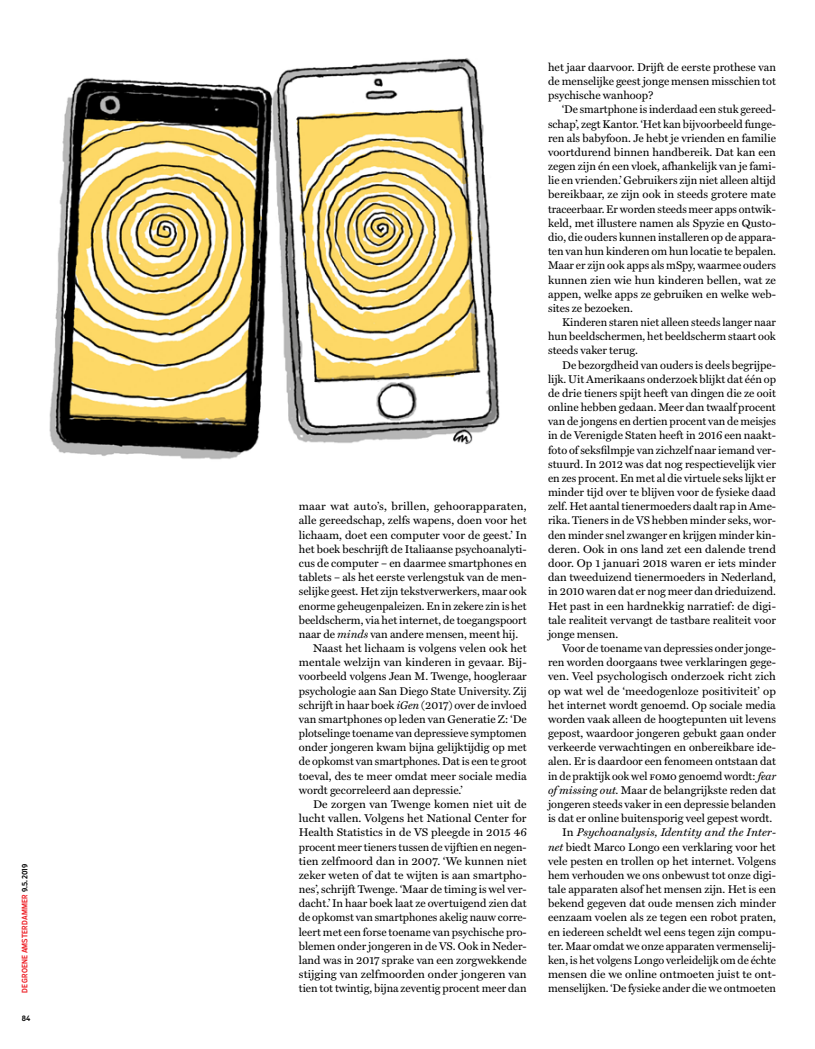
<style>
.page{position:relative;width:815px;height:1049px;background:#fff}
.page>*{position:absolute;margin:0;border:0;box-sizing:border-box;transform-origin:0 0}
.t1{font:11.25px/14.1px "Miller Text";color:#000;text-align:justify}
.t2{font:italic 11.25px "Miller Text";letter-spacing:.005em;color:#000}
.t3{font:500 7.5px "Salvo Sans Cond";letter-spacing:.02em;color:#ed1d24}
.t4{font:500 7.5px "Salvo Sans Cond";color:#000}
.s1{color:#000}
.s2{font-style:italic}
.s3{font-style:normal}
</style>
<div class="page">
<img style="left:49px;top:58px;width:451px;height:402px">
<p class="t3" style="left:20px;top:993px;width:130px;rotate:-90deg">DE GROENE AMSTERDAMMER <span class="s1">9.5.2019</span></p>
<p class="t4" style="left:22px;top:1013px;width:10px">84</p>
<p class="t1" style="left:299px;top:499px;width:229px">maar wat auto’s, brillen, gehoorapparaten,</p>
<p class="t1" style="left:299px;top:513px;width:229px">alle gereedschap, zelfs wapens, doen voor het</p>
<p class="t1" style="left:299px;top:527px;width:229px">lichaam, doet een computer voor de geest.’ In</p>
<p class="t1" style="left:299px;top:541px;width:229px">het boek beschrijft de Italiaanse psychoanalyti-</p>
<p class="t1" style="left:299px;top:555px;width:229px">cus de computer – en daarmee smartphones en</p>
<p class="t1" style="left:299px;top:569px;width:229px">tablets – als het eerste verlengstuk van de men-</p>
<p class="t1" style="left:299px;top:584px;width:230px">selijke geest. Het zijn tekstverwerkers, maar ook</p>
<p class="t1" style="left:299px;top:598px;width:229px">enorme geheugenpaleizen. En in zekere zin is het</p>
<p class="t1" style="left:299px;top:612px;width:229px">beeldscherm, via het internet, de toegangspoort</p>
<p class="t1" style="left:299px;top:626px;width:221px">naar de <span class="s2">minds</span> van andere mensen, meent hij.</p>
<p class="t1" style="left:313px;top:640px;width:215px">Naast het lichaam is volgens velen ook het</p>
<p class="t1" style="left:299px;top:654px;width:229px">mentale welzijn van kinderen in gevaar. Bij-</p>
<p class="t1" style="left:299px;top:669px;width:229px">voorbeeld volgens Jean M. Twenge, hoogleraar</p>
<p class="t1" style="left:299px;top:683px;width:229px">psychologie aan San Diego State University. Zij</p>
<p class="t1" style="left:299px;top:697px;width:229px">schrijft in haar boek <span class="s2">iGen</span> (2017) over de invloed</p>
<p class="t1" style="left:299px;top:711px;width:229px">van smartphones op leden van Generatie Z: ‘De</p>
<p class="t1" style="left:299px;top:725px;width:229px">plotselinge toename van depressieve symptomen</p>
<p class="t1" style="left:299px;top:739px;width:230px">onder jongeren kwam bijna gelijktijdig op met</p>
<p class="t1" style="left:299px;top:754px;width:229px">de opkomst van smartphones. Dat is een te groot</p>
<p class="t1" style="left:299px;top:768px;width:230px">toeval, des te meer omdat meer sociale media</p>
<p class="t1" style="left:299px;top:782px;width:165px">wordt gecorreleerd aan depressie.’</p>
<p class="t1" style="left:313px;top:796px;width:215px">De zorgen van Twenge komen niet uit de</p>
<p class="t1" style="left:299px;top:810px;width:229px">lucht vallen. Volgens het National Center for</p>
<p class="t1" style="left:299px;top:825px;width:230px">Health Statistics in de VS pleegde in 2015 46</p>
<p class="t1" style="left:299px;top:839px;width:229px">procent meer tieners tussen de vijftien en negen-</p>
<p class="t1" style="left:299px;top:853px;width:229px">tien zelfmoord dan in 2007. ‘We kunnen niet</p>
<p class="t1" style="left:299px;top:867px;width:229px">zeker weten of dat te wijten is aan smartpho-</p>
<p class="t1" style="left:299px;top:881px;width:229px">nes’, schrijft Twenge. ‘Maar de timing is wel ver-</p>
<p class="t1" style="left:299px;top:895px;width:229px">dacht.’ In haar boek laat ze overtuigend zien dat</p>
<p class="t1" style="left:299px;top:910px;width:229px">de opkomst van smartphones akelig nauw corre-</p>
<p class="t1" style="left:299px;top:924px;width:229px">leert met een forse toename van psychische pro-</p>
<p class="t1" style="left:299px;top:938px;width:229px">blemen onder jongeren in de VS. Ook in Neder-</p>
<p class="t1" style="left:299px;top:952px;width:229px">land was in 2017 sprake van een zorgwekkende</p>
<p class="t1" style="left:299px;top:966px;width:229px">stijging van zelfmoorden onder jongeren van</p>
<p class="t1" style="left:299px;top:980px;width:229px">tien tot twintig, bijna zeventig procent meer dan</p>
<p class="t1" style="left:548px;top:59px;width:229px">het jaar daarvoor. Drijft de eerste prothese van de menselijke geest jonge mensen misschien tot psychische wanhoop?</p>
<p class="t1" style="left:548px;top:102px;width:230px;text-indent:14px">‘De smartphone is inderdaad een stuk gereed&shy;schap’, zegt Kantor. ‘Het kan bijvoorbeeld funge&shy;ren als babyfoon. Je hebt je vrienden en familie voortdurend binnen handbereik. Dat kan een zegen zijn én een vloek, afhankelijk van je fami&shy;lie en vrienden.’ Gebruikers zijn niet alleen altijd bereikbaar, ze zijn ook in steeds grotere mate traceerbaar. Er worden steeds meer apps ontwik&shy;keld, met illustere namen als Spyzie en Qusto&shy;dio, die ouders kunnen installeren op de appara&shy;ten van hun kinderen om hun locatie te bepalen.<br>Maar er zijn ook apps als mSpy, waarmee ouders kunnen zien wie hun kinderen bellen, wat ze appen, welke apps ze gebruiken en welke web&shy;sites ze bezoeken.</p>
<p class="t1" style="left:548px;top:314px;width:229px;text-indent:14px">Kinderen staren niet alleen steeds langer naar hun beeldschermen, het beeldscherm staart ook steeds vaker terug.</p>
<p class="t1" style="left:548px;top:357px;width:230px;text-indent:14px">De bezorgdheid van ouders is deels begrijpe&shy;lijk. Uit Amerikaans onderzoek blijkt dat één op de drie tieners spijt heeft van dingen die ze ooit online hebben gedaan. Meer dan twaalf procent van de jongens en dertien procent van de meisjes in de Verenigde Staten heeft in 2016 een naakt&shy;foto of seksfilmpje van zichzelf naar iemand ver&shy;stuurd. In 2012 was dat nog respectievelijk vier en zes procent. En met al die virtuele seks lijkt er minder tijd over te blijven voor de fysieke daad zelf. Het aantal tienermoeders daalt rap in Ame&shy;rika. Tieners in de VS hebben minder seks, wor&shy;den minder snel zwanger en krijgen minder kin&shy;deren. Ook in ons land zet een dalende trend door. Op 1 januari 2018 waren er iets minder dan tweeduizend tienermoeders in Nederland, in 2010 waren dat er nog meer dan drieduizend.<br>Het past in een hardnekkig narratief: de digi&shy;tale realiteit vervangt de tastbare realiteit voor jonge mensen.</p>
<p class="t1" style="left:562px;top:640px;width:215px">Voor de toename van depressies onder jonge-</p>
<p class="t1" style="left:548px;top:654px;width:229px">ren worden doorgaans twee verklaringen gege-</p>
<p class="t1" style="left:548px;top:669px;width:229px">ven. Veel psychologisch onderzoek richt zich</p>
<p class="t1" style="left:548px;top:683px;width:229px">op wat wel de ‘meedogenloze positiviteit’ op</p>
<p class="t1" style="left:548px;top:697px;width:229px">het internet wordt genoemd. Op sociale media</p>
<p class="t1" style="left:548px;top:711px;width:229px">worden vaak alleen de hoogtepunten uit levens</p>
<p class="t1" style="left:548px;top:725px;width:230px">gepost, waardoor jongeren gebukt gaan onder</p>
<p class="t1" style="left:548px;top:739px;width:229px">verkeerde verwachtingen en onbereikbare ide-</p>
<p class="t1" style="left:548px;top:754px;width:229px">alen. Er is daardoor een fenomeen ontstaan dat</p>
<p class="t1" style="left:548px;top:768px;width:229px">in de praktijk ook wel fomo genoemd wordt: <span class="s2">fear</span></p>
<p class="t1" style="left:548px;top:782px;width:229px"><span class="s2">of missing out.</span> Maar de belangrijkste reden dat</p>
<p class="t1" style="left:548px;top:796px;width:229px">jongeren steeds vaker in een depressie belanden</p>
<p class="t1" style="left:548px;top:810px;width:226px">is dat er online buitensporig veel gepest wordt.</p>
<p class="t2" style="left:562px;top:823px;width:215px"><span class="s3">In</span> Psychoanalysis, Identity and the Inter-</p>
<p class="t1" style="left:548px;top:839px;width:229px"><span class="s2">net</span> biedt Marco Longo een verklaring voor het</p>
<p class="t1" style="left:548px;top:853px;width:230px">vele pesten en trollen op het internet. Volgens</p>
<p class="t1" style="left:548px;top:867px;width:229px">hem verhouden we ons onbewust tot onze digi-</p>
<p class="t1" style="left:548px;top:881px;width:229px">tale apparaten alsof het mensen zijn. Het is een</p>
<p class="t1" style="left:548px;top:895px;width:229px">bekend gegeven dat oude mensen zich minder</p>
<p class="t1" style="left:548px;top:910px;width:229px">eenzaam voelen als ze tegen een robot praten,</p>
<p class="t1" style="left:548px;top:924px;width:229px">en iedereen scheldt wel eens tegen zijn compu-</p>
<p class="t1" style="left:548px;top:938px;width:229px">ter. Maar omdat we onze apparaten vermenselij-</p>
<p class="t1" style="left:548px;top:952px;width:229px">ken, is het volgens Longo verleidelijk om de échte</p>
<p class="t1" style="left:548px;top:966px;width:229px">mensen die we online ontmoeten juist te ont-</p>
<p class="t1" style="left:548px;top:980px;width:229px">menselijken. ‘De fysieke ander die we ontmoeten</p>
</div>
